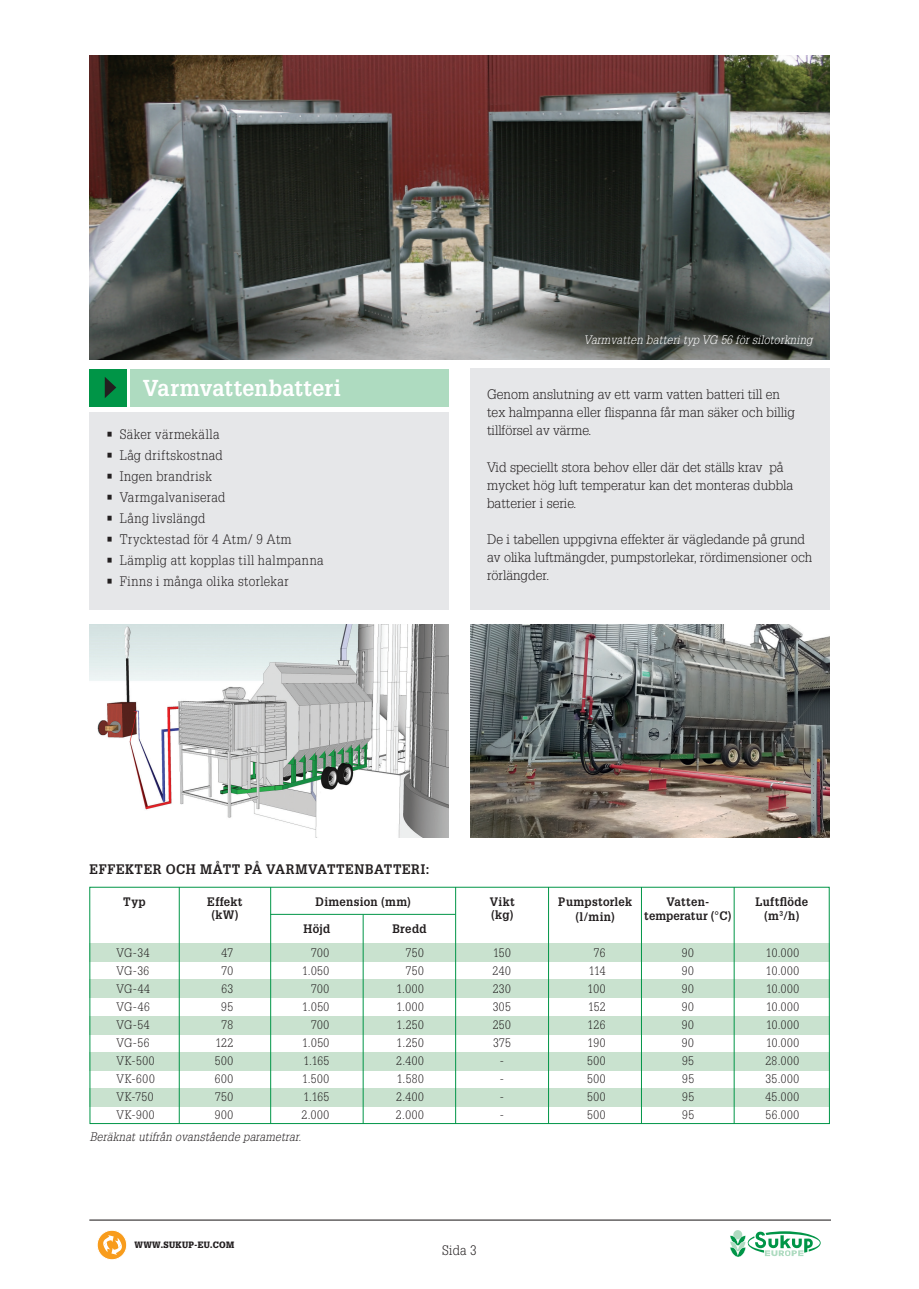
<style>
.page{position:relative;width:919px;height:1289px;background:#fff}
.page>*{position:absolute;margin:0;border:0;box-sizing:border-box;transform-origin:0 0}
.t1{font:700 22.5px "Glypha LT Std";letter-spacing:.015em;color:#fff;scale:.95 1}
.t2{font:300 13.5px/18px "Glypha LT Std";color:#231f20}
.t3{font:300 13.5px "Glypha LT Std";letter-spacing:.04em;color:#231f20;scale:.95 1}
.t4{font:700 13.5px "Glypha LT Std";letter-spacing:.045em;color:#231f20;scale:.95 1}
.t5{font:300 13.5px "Glypha LT Std";letter-spacing:.025em;color:#231f20;scale:.95 1}
.t6{font:300 13.5px "Glypha LT Std";letter-spacing:.035em;color:#231f20;scale:.95 1}
.t7{font:300 13.5px "Glypha LT Std";letter-spacing:.03em;color:#231f20;scale:.95 1}
.t8{font:300 13.5px "Glypha LT Std";color:#231f20;scale:.95 1}
.t9{font:300 12px "Glypha LT Std";letter-spacing:.05em;color:#231f20;scale:.95 1}
.t10{font:700 12px/13.5px "Glypha LT Std";letter-spacing:.025em;color:#231f20;text-align:center;scale:.95 1}
.t11{font:italic 300 12px "Glypha LT Std";letter-spacing:.02em;color:#fff;scale:.95 1}
.t12{font:italic 300 12px "Glypha LT Std";letter-spacing:.02em;color:#231f20;scale:.95 1}
.t13{font:900 9px "Glypha LT Std";letter-spacing:.04em;color:#231f20;scale:.95 1}
</style>
<div class="page">
<img style="left:89px;top:55px;width:740px;height:304px">
<hr style="left:89px;top:1219px;width:741px;height:1px;background:#231f20">
<svg style="left:97px;top:1230px;width:30px;height:29px"></svg>
<div style="left:97px;top:1229px;width:30px;height:30px;border:1px solid #fff;border-radius:50%"></div>
<svg style="left:101px;top:1235px;width:23px;height:19px"></svg>
<div style="left:89px;top:412px;width:360px;height:198px;background:#e6e7e9"></div>
<div style="left:89px;top:368px;width:37px;height:38px;background:#009547"></div>
<div style="left:130px;top:368px;width:319px;height:38px;background:#aedbc0"></div>
<svg style="left:105px;top:377px;width:11px;height:21px"></svg>
<div style="left:90px;top:1016px;width:739px;height:18px;background:#c9e2cf"></div>
<div style="left:90px;top:1052px;width:739px;height:18px;background:#c9e2cf"></div>
<div style="left:90px;top:1088px;width:739px;height:18px;background:#c9e2cf"></div>
<div style="left:90px;top:979px;width:739px;height:18px;background:#c9e2cf"></div>
<img style="left:89px;top:624px;width:360px;height:213px">
<hr style="left:270px;top:914px;width:185px;height:1px;background:#009547">
<div style="left:90px;top:943px;width:739px;height:18px;background:#c9e2cf"></div>
<div style="left:470px;top:368px;width:359px;height:242px;background:#e6e7e9"></div>
<img style="left:470px;top:624px;width:359px;height:213px">
<hr style="left:733px;top:887px;width:1px;height:236px;background:#009547">
<hr style="left:270px;top:887px;width:1px;height:236px;background:#009547">
<hr style="left:455px;top:887px;width:1px;height:236px;background:#009547">
<hr style="left:179px;top:887px;width:1px;height:236px;background:#009547">
<hr style="left:548px;top:887px;width:1px;height:236px;background:#009547">
<hr style="left:363px;top:914px;width:1px;height:209px;background:#009547">
<hr style="left:641px;top:887px;width:1px;height:236px;background:#009547">
<svg style="left:730px;top:1231px;width:90px;height:26px"></svg>
<h1 class="t1" style="left:143px;top:373px;width:210px">Varmvattenbatteri</h1>
<p class="t3" style="left:106px;top:427px;width:120px">• Säker värmekälla</p>
<p class="t3" style="left:106px;top:448px;width:124px">• Låg driftskostnad</p>
<p class="t5" style="left:106px;top:469px;width:112px">• Ingen brandrisk</p>
<p class="t5" style="left:106px;top:490px;width:127px">• Varmgalvaniserad</p>
<p class="t7" style="left:106px;top:511px;width:106px">• Lång livslängd</p>
<p class="t6" style="left:106px;top:532px;width:196px">• Trycktestad för 4 Atm/ 9 Atm</p>
<p class="t3" style="left:106px;top:553px;width:230px">• Lämplig att kopplas till halmpanna</p>
<p class="t3" style="left:106px;top:574px;width:193px">• Finns i många olika storlekar</p>
<p class="t11" style="left:583px;top:333px;width:242px">Varmvatten batteri typ VG 56 för silotorkning</p>
<p class="t2" style="left:487px;top:386px;width:309px">Genom anslutning av ett varm vatten batteri till en tex halmpanna eller flispanna får man säker och billig tillförsel av värme.</p>
<p class="t2" style="left:487px;top:458px;width:307px">Vid speciellt stora behov eller där det ställs krav på mycket hög luft temperatur kan det monteras dubbla batterier i serie.</p>
<p class="t2" style="left:487px;top:530px;width:327px">De i tabellen uppgivna effekter är vägledande på grund av olika luftmängder, pumpstorlekar, rördimensioner och rörlängder.</p>
<p class="t4" style="left:90px;top:861px;width:359px">EFFEKTER OCH MÅTT PÅ VARMVATTENBATTERI:</p>
<p class="t10" style="left:123px;top:894px;width:25px">Typ</p>
<p class="t10" style="left:315px;top:894px;width:102px">Dimension (mm)</p>
<p class="t10" style="left:303px;top:921px;width:30px">Höjd</p>
<p class="t10" style="left:392px;top:921px;width:38px">Bredd</p>
<p class="t10" style="left:207px;top:894px;width:39px">Effekt (kW)</p>
<p class="t10" style="left:490px;top:894px;width:28px;text-align:left">Vikt (kg)</p>
<p class="t10" style="left:558px;top:894px;width:79px;line-height:14.5px">Pumpstorlek (l/min)</p>
<p class="t10" style="left:644px;top:895px;width:93px">Vatten&shy;temperatur (°C)</p>
<p class="t10" style="left:755px;top:895px;width:57px">Luftflöde (m<sup>3</sup>/h)</p>
<p class="t9" style="left:116px;top:946px;width:36px">VG-34</p>
<p class="t9" style="left:222px;top:946px;width:14px">47</p>
<p class="t9" style="left:311px;top:946px;width:20px">700</p>
<p class="t9" style="left:406px;top:946px;width:20px">750</p>
<p class="t9" style="left:493px;top:946px;width:20px">150</p>
<p class="t9" style="left:594px;top:946px;width:14px">76</p>
<p class="t9" style="left:682px;top:946px;width:14px">90</p>
<p class="t9" style="left:766px;top:946px;width:37px">10.000</p>
<p class="t9" style="left:116px;top:964px;width:36px">VG-36</p>
<p class="t9" style="left:221px;top:964px;width:14px">70</p>
<p class="t9" style="left:302px;top:964px;width:30px">1.050</p>
<p class="t9" style="left:406px;top:964px;width:20px">750</p>
<p class="t9" style="left:492px;top:964px;width:21px">240</p>
<p class="t9" style="left:588px;top:964px;width:19px">114</p>
<p class="t9" style="left:682px;top:964px;width:14px">90</p>
<p class="t9" style="left:766px;top:964px;width:37px">10.000</p>
<p class="t9" style="left:116px;top:982px;width:37px">VG-44</p>
<p class="t9" style="left:221px;top:982px;width:14px">63</p>
<p class="t9" style="left:311px;top:982px;width:20px">700</p>
<p class="t9" style="left:396px;top:982px;width:30px">1.000</p>
<p class="t9" style="left:492px;top:982px;width:21px">230</p>
<p class="t9" style="left:587px;top:982px;width:20px">100</p>
<p class="t9" style="left:682px;top:982px;width:14px">90</p>
<p class="t9" style="left:766px;top:982px;width:37px">10.000</p>
<p class="t9" style="left:116px;top:1000px;width:37px">VG-46</p>
<p class="t9" style="left:221px;top:1000px;width:14px">95</p>
<p class="t9" style="left:302px;top:1000px;width:30px">1.050</p>
<p class="t9" style="left:396px;top:1000px;width:30px">1.000</p>
<p class="t9" style="left:492px;top:1000px;width:21px">305</p>
<p class="t9" style="left:588px;top:1000px;width:20px">152</p>
<p class="t9" style="left:682px;top:1000px;width:14px">90</p>
<p class="t9" style="left:766px;top:1000px;width:37px">10.000</p>
<p class="t9" style="left:116px;top:1018px;width:37px">VG-54</p>
<p class="t9" style="left:221px;top:1018px;width:14px">78</p>
<p class="t9" style="left:311px;top:1018px;width:20px">700</p>
<p class="t9" style="left:396px;top:1018px;width:30px">1.250</p>
<p class="t9" style="left:492px;top:1018px;width:21px">250</p>
<p class="t9" style="left:587px;top:1018px;width:20px">126</p>
<p class="t9" style="left:682px;top:1018px;width:14px">90</p>
<p class="t9" style="left:766px;top:1018px;width:37px">10.000</p>
<p class="t9" style="left:116px;top:1036px;width:36px">VG-56</p>
<p class="t9" style="left:215px;top:1036px;width:20px">122</p>
<p class="t9" style="left:302px;top:1036px;width:30px">1.050</p>
<p class="t9" style="left:396px;top:1036px;width:30px">1.250</p>
<p class="t9" style="left:493px;top:1036px;width:20px">375</p>
<p class="t9" style="left:587px;top:1036px;width:20px">190</p>
<p class="t9" style="left:682px;top:1036px;width:14px">90</p>
<p class="t9" style="left:766px;top:1036px;width:37px">10.000</p>
<p class="t9" style="left:116px;top:1054px;width:42px">VK-500</p>
<p class="t9" style="left:215px;top:1054px;width:21px">500</p>
<p class="t9" style="left:303px;top:1054px;width:29px">1.165</p>
<p class="t9" style="left:396px;top:1054px;width:31px">2.400</p>
<p class="t9" style="left:500px;top:1054px;width:6px">-</p>
<p class="t9" style="left:587px;top:1054px;width:21px">500</p>
<p class="t9" style="left:682px;top:1054px;width:14px">95</p>
<p class="t9" style="left:765px;top:1054px;width:37px">28.000</p>
<p class="t9" style="left:116px;top:1072px;width:42px">VK-600</p>
<p class="t9" style="left:215px;top:1072px;width:21px">600</p>
<p class="t9" style="left:302px;top:1072px;width:30px">1.500</p>
<p class="t9" style="left:397px;top:1072px;width:30px">1.580</p>
<p class="t9" style="left:500px;top:1072px;width:6px">-</p>
<p class="t9" style="left:587px;top:1072px;width:21px">500</p>
<p class="t9" style="left:682px;top:1072px;width:14px">95</p>
<p class="t9" style="left:765px;top:1072px;width:37px">35.000</p>
<p class="t9" style="left:116px;top:1090px;width:40px">VK-750</p>
<p class="t9" style="left:215px;top:1090px;width:20px">750</p>
<p class="t9" style="left:303px;top:1090px;width:29px">1.165</p>
<p class="t9" style="left:396px;top:1090px;width:31px">2.400</p>
<p class="t9" style="left:500px;top:1090px;width:6px">-</p>
<p class="t9" style="left:587px;top:1090px;width:21px">500</p>
<p class="t9" style="left:682px;top:1090px;width:14px">95</p>
<p class="t9" style="left:765px;top:1090px;width:37px">45.000</p>
<p class="t9" style="left:116px;top:1108px;width:42px">VK-900</p>
<p class="t9" style="left:215px;top:1108px;width:21px">900</p>
<p class="t9" style="left:301px;top:1108px;width:31px">2.000</p>
<p class="t9" style="left:396px;top:1108px;width:31px">2.000</p>
<p class="t9" style="left:500px;top:1108px;width:6px">-</p>
<p class="t9" style="left:587px;top:1108px;width:21px">500</p>
<p class="t9" style="left:682px;top:1108px;width:14px">95</p>
<p class="t9" style="left:765px;top:1108px;width:37px">56.000</p>
<p class="t12" style="left:90px;top:1129px;width:224px">Beräknat utifrån ovanstående parametrar.</p>
<p class="t13" style="left:134px;top:1239px;width:107px">WWW.SUKUP-EU.COM</p>
<p class="t8" style="left:442px;top:1242px;width:38px">Sida 3</p>
</div>
